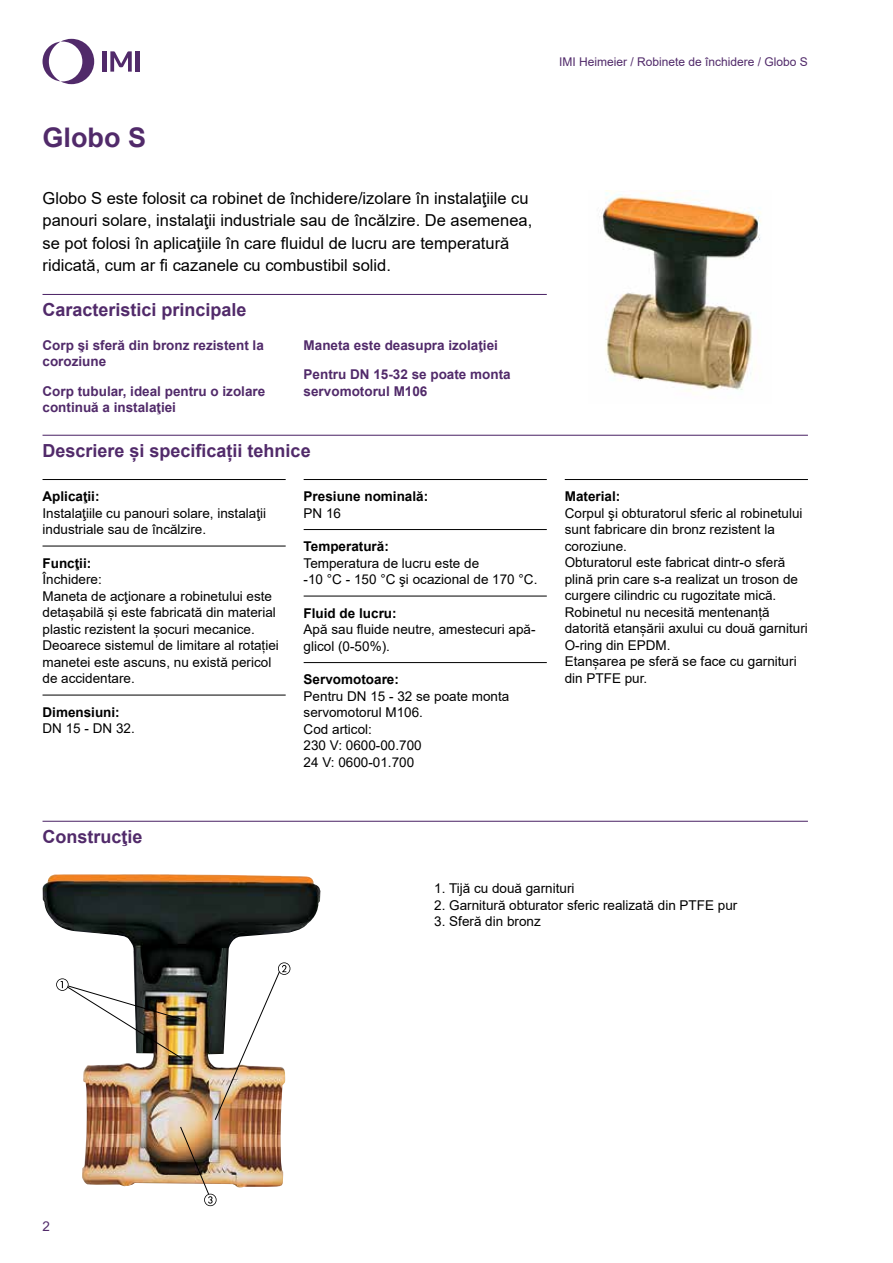
<style>
.page{position:relative;width:893px;height:1263px;background:#fff}
.page>*{position:absolute;margin:0;border:0;box-sizing:border-box;transform-origin:0 0}
.t1{font:700 27px "Arial";color:#512a6a}
.t2{font:700 18px "Arial";color:#512a6a}
.t3{font:16.5px/22.5px "Arial";color:#000}
.t4{font:13.5px/16.5px "Arial";color:#000}
.t5{font:700 13.5px/16.5px "Arial";color:#512a6a}
.t6{font:700 13.5px "Arial";color:#000}
.t7{font:13.5px "Arial";color:#512a6a}
.t8{font:12px "Arial";color:#512a6a}
</style>
<div class="page">
<svg style="left:43px;top:39px;width:51px;height:45px"></svg>
<hr style="left:102px;top:51px;width:4px;height:21px;background:#512a6a">
<hr style="left:136px;top:51px;width:4px;height:21px;background:#512a6a">
<svg style="left:110px;top:51px;width:22px;height:21px"></svg>
<hr style="left:43px;top:294px;width:504px;height:1px;background:#512a6a">
<hr style="left:43px;top:435px;width:765px;height:1px;background:#512a6a">
<hr style="left:43px;top:479px;width:243px;height:1px;background:#000">
<hr style="left:43px;top:546px;width:243px;height:1px;background:#000">
<hr style="left:43px;top:695px;width:243px;height:1px;background:#000">
<hr style="left:304px;top:479px;width:243px;height:1px;background:#000">
<hr style="left:304px;top:529px;width:243px;height:1px;background:#000">
<hr style="left:304px;top:596px;width:243px;height:1px;background:#000">
<hr style="left:304px;top:662px;width:243px;height:1px;background:#000">
<hr style="left:565px;top:479px;width:243px;height:1px;background:#000">
<img style="left:602px;top:192px;width:159px;height:198px">
<hr style="left:43px;top:821px;width:765px;height:1px;background:#512a6a">
<img style="left:43px;top:874px;width:278px;height:97px">
<img style="left:56px;top:962px;width:234px;height:244px">
<p class="t8" style="left:559px;top:54px;width:250px">IMI Heimeier / Robinete de închidere / Globo S</p>
<h1 class="t1" style="left:43px;top:119px;width:105px">Globo S</h1>
<p class="t3" style="left:43px;top:187px;width:491px">Globo S este folosit ca robinet de închidere/izolare în instalaţiile cu panouri solare, instalaţii industriale sau de încălzire. De asemenea, se pot folosi în aplicaţiile în care fluidul de lucru are temperatură ridicată, cum ar fi cazanele cu combustibil solid.</p>
<h2 class="t2" style="left:43px;top:297px;width:206px">Caracteristici principale</h2>
<p class="t5" style="left:43px;top:337px;width:223px">Corp şi sferă din bronz rezistent la coroziune</p>
<p class="t5" style="left:43px;top:383px;width:224px">Corp tubular, ideal pentru o izolare continuă a instalaţiei</p>
<p class="t5" style="left:304px;top:330px;width:209px;line-height:29.2px">Maneta este deasupra izolaţiei<br>Pentru DN 15-32 se poate monta</p>
<p class="t5" style="left:304px;top:383px;width:125px">servomotorul M106</p>
<h2 class="t2" style="left:43px;top:438px;width:270px">Descriere și specificații tehnice</h2>
<p class="t6" style="left:43px;top:487px;width:59px">Aplicaţii:</p>
<p class="t4" style="left:43px;top:505px;width:225px">Instalaţiile cu panouri solare, instalaţii industriale sau de încălzire.</p>
<p class="t6" style="left:43px;top:553px;width:50px">Funcţii:</p>
<p class="t4" style="left:43px;top:571px;width:238px">Închidere:<br>Maneta de acţionare a robinetului este detașabilă și este fabricată din material plastic rezistent la șocuri mecanice.<br>Deoarece sistemul de limitare al rotației manetei este ascuns, nu există pericol de accidentare.</p>
<p class="t6" style="left:43px;top:702px;width:79px">Dimensiuni:</p>
<p class="t4" style="left:43px;top:720px;width:94px">DN 15 - DN 32.</p>
<p class="t6" style="left:304px;top:487px;width:126px">Presiune nominală:</p>
<p class="t4" style="left:304px;top:505px;width:39px">PN 16</p>
<p class="t6" style="left:304px;top:537px;width:87px">Temperatură:</p>
<p class="t4" style="left:304px;top:555px;width:235px">Temperatura de lucru este de<br>-10 °C - 150 °C şi ocazional de 170 °C.</p>
<p class="t6" style="left:304px;top:603px;width:95px">Fluid de lucru:</p>
<p class="t4" style="left:304px;top:621px;width:233px">Apă sau fluide neutre, amestecuri apă&shy;glicol (0-50%).</p>
<p class="t6" style="left:304px;top:670px;width:97px">Servomotoare:</p>
<p class="t4" style="left:304px;top:688px;width:207px">Pentru DN 15 - 32 se poate monta servomotorul M106.<br>Cod articol:<br>230 V: 0600-00.700<br>24 V: 0600-01.700</p>
<p class="t6" style="left:565px;top:487px;width:57px">Material:</p>
<p class="t4" style="left:565px;top:505px;width:245px">Corpul şi obturatorul sferic al robinetului sunt fabricare din bronz rezistent la coroziune.<br>Obturatorul este fabricat dintr-o sferă plină prin care s-a realizat un troson de curgere cilindric cu rugozitate mică.<br>Robinetul nu necesită mentenanță datorită etanșării axului cu două garnituri<br>O-ring din EPDM.<br>Etanșarea pe sferă se face cu garnituri din PTFE pur.</p>
<h2 class="t2" style="left:43px;top:824px;width:102px">Construcţie</h2>
<p class="t7" style="left:43px;top:1217px;width:9px">2</p>
<p class="t4" style="left:434px;top:880px;width:142px">1. Tijă cu două garnituri</p>
<p class="t4" style="left:434px;top:896px;width:305px">2. Garnitură obturator sferic realizată din PTFE pur</p>
<p class="t4" style="left:434px;top:913px;width:108px">3. Sferă din bronz</p>
</div>
